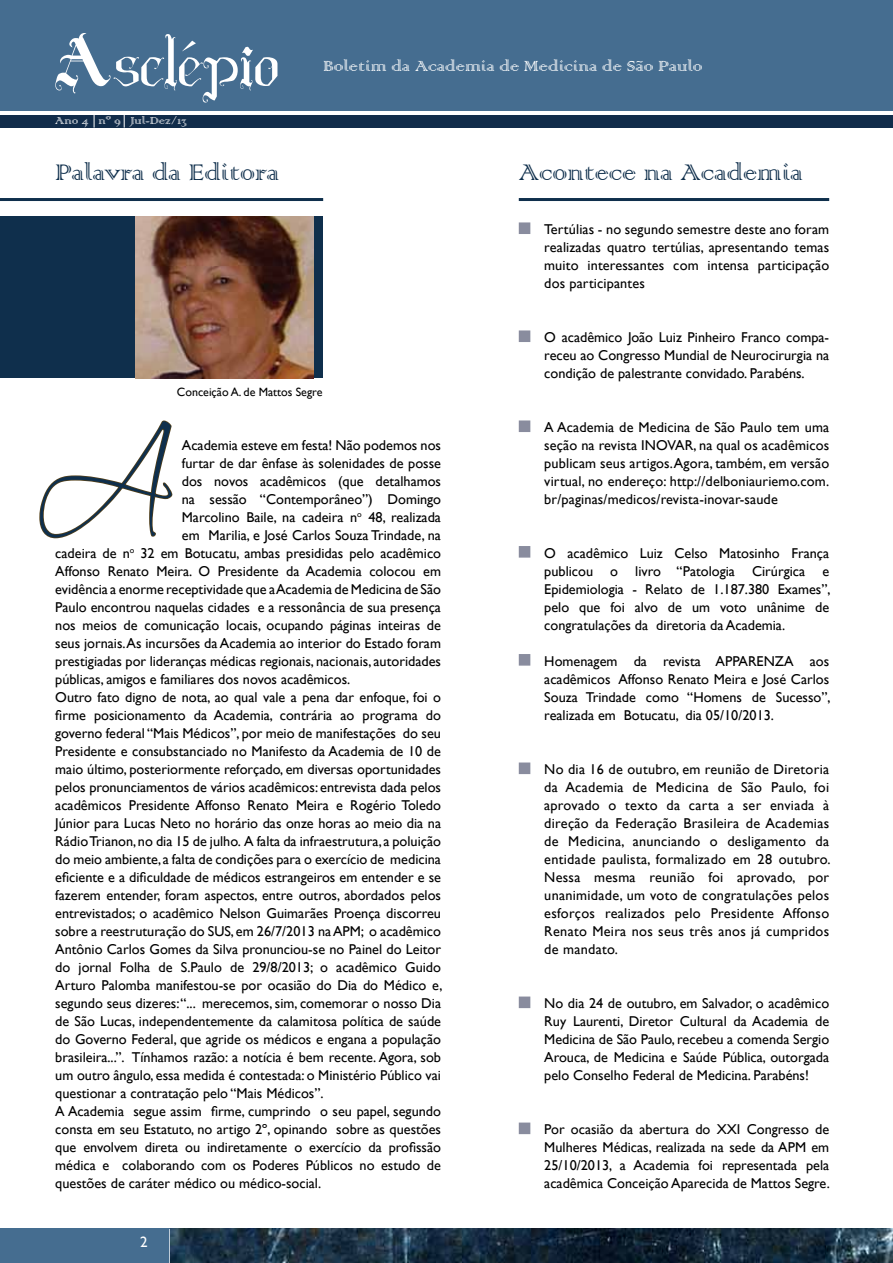
<style>
.page{position:relative;width:893px;height:1263px;background:#fff}
.page>*{position:absolute;margin:0;border:0;box-sizing:border-box;transform-origin:0 0}
.t1{font:150px "Scriptina";color:#0f2f4c;scale:.8 1}
.t2{font:30px "Colonna";color:#0f2f4c}
.t3{font:19.5px "Colonna";color:#fff}
.t4{font:15px "Gill Sans";color:#fff}
.t5{font:14.25px/18px "Gill Sans";color:#000;text-align:justify}
.t6{font:13.5px "Colonna";color:#fff}
.t7{font:12px "Gill Sans";color:#000}
</style>
<div class="page">
<div style="left:0;top:0;width:893px;height:111px;background:#456d90"></div>
<div style="left:0;top:115px;width:893px;height:13px;background:#112c4a"></div>
<div style="left:0;top:1229px;width:893px;height:34px;background:#456d90"></div>
<svg style="left:94px;top:115px;width:1px;height:13px"></svg>
<svg style="left:124px;top:115px;width:1px;height:13px"></svg>
<svg style="left:55px;top:33px;width:222px;height:70px"></svg>
<hr style="left:169px;top:1229px;width:2px;height:34px;background:#fff">
<img style="left:170px;top:1229px;width:723px;height:34px">
<hr style="left:0;top:198px;width:323px;height:3px;background:#0f2f4c">
<hr style="left:519px;top:198px;width:310px;height:3px;background:#0f2f4c">
<div style="left:0;top:217px;width:322px;height:161px;background:#0f2f4c"></div>
<img style="left:135px;top:216px;width:179px;height:162px">
<div style="left:519px;top:222px;width:11px;height:12px;background:#898c9e;border:2px solid #898c9e"></div>
<div style="left:519px;top:330px;width:11px;height:12px;background:#898c9e;border:2px solid #898c9e"></div>
<div style="left:519px;top:420px;width:11px;height:12px;background:#898c9e;border:2px solid #898c9e"></div>
<div style="left:519px;top:546px;width:11px;height:12px;background:#898c9e;border:2px solid #898c9e"></div>
<div style="left:519px;top:654px;width:11px;height:12px;background:#898c9e;border:2px solid #898c9e"></div>
<div style="left:519px;top:762px;width:11px;height:12px;background:#898c9e;border:2px solid #898c9e"></div>
<div style="left:519px;top:996px;width:11px;height:12px;background:#898c9e;border:2px solid #898c9e"></div>
<div style="left:519px;top:1122px;width:11px;height:12px;background:#898c9e;border:2px solid #898c9e"></div>
<svg style="left:39px;top:420px;width:134px;height:119px"></svg>
<h3 class="t3" style="left:323px;top:54px;width:381px">Boletim da Academia de Medicina de São Paulo</h3>
<p class="t6" style="left:55px;top:112px;width:133px">Ano 4 nº 9 Jul-Dez/13</p>
<h2 class="t2" style="left:55px;top:152px;width:225px">Palavra da Editora</h2>
<h2 class="t2" style="left:519px;top:152px;width:286px">Acontece na Academia</h2>
<p class="t5" style="left:544px;top:220px;width:286px">Tertúlias - no segundo semestre deste ano foram realizadas quatro tertúlias, apresentando temas muito interessantes com intensa participação dos participantes</p>
<p class="t7" style="left:177px;top:385px;width:147px">Conceição A. de Mattos Segre</p>
<h1 class="t1" style="left:36px;top:396px;width:169px">A</h1>
<p class="t5" style="left:182px;top:436px;width:261px">Academia esteve em festa! Não podemos nos furtar de dar ênfase às solenidades de posse dos novos acadêmicos (que detalhamos na sessão “Contemporâneo”) Domingo Marcolino Baile, na cadeira n<sup>o</sup> 48, realizada em Marilia, e José Carlos Souza Trindade, na</p>
<p class="t5" style="left:55px;top:544px;width:389px;text-align:left">cadeira de n<sup>o</sup> 32 em Botucatu, ambas presididas pelo acadêmico Affonso Renato Meira. O Presidente da Academia colocou em evidência a enorme receptividade que a Academia de Medicina de São Paulo encontrou naquelas cidades e a ressonância de sua presença nos meios de comunicação locais, ocupando páginas inteiras de seus jornais. As incursões da Academia ao interior do Estado foram prestigiadas por lideranças médicas regionais, nacionais, autoridades públicas, amigos e familiares dos novos acadêmicos.<br>Outro fato digno de nota, ao qual vale a pena dar enfoque, foi o firme posicionamento da Academia, contrária ao programa do governo federal “Mais Médicos”, por meio de manifestações do seu Presidente e consubstanciado no Manifesto da Academia de 10 de maio último, posteriormente reforçado, em diversas oportunidades pelos pronunciamentos de vários acadêmicos: entrevista dada pelos acadêmicos Presidente Affonso Renato Meira e Rogério Toledo Júnior para Lucas Neto no horário das onze horas ao meio dia na Rádio Trianon, no dia 15 de julho. A falta da infraestrutura, a poluição do meio ambiente, a falta de condições para o exercício de medicina eficiente e a dificuldade de médicos estrangeiros em entender e se fazerem entender, foram aspectos, entre outros, abordados pelos entrevistados; o acadêmico Nelson Guimarães Proença discorreu sobre a reestruturação do SUS, em 26/7/2013 na APM; o acadêmico Antônio Carlos Gomes da Silva pronunciou-se no Painel do Leitor do jornal Folha de S.Paulo de 29/8/2013; o acadêmico Guido Arturo Palomba manifestou-se por ocasião do Dia do Médico e, segundo seus dizeres: “... merecemos, sim, comemorar o nosso Dia de São Lucas, independentemente da calamitosa política de saúde do Governo Federal, que agride os médicos e engana a população brasileira...”. Tínhamos razão: a notícia é bem recente. Agora, sob um outro ângulo, essa medida é contestada: o Ministério Público vai questionar a contratação pelo “Mais Médicos”.<br>A Academia segue assim firme, cumprindo o seu papel, segundo consta em seu Estatuto, no artigo 2º, opinando sobre as questões que envolvem direta ou indiretamente o exercício da profissão médica e colaborando com os Poderes Públicos no estudo de questões de caráter médico ou médico-social.</p>
<p class="t4" style="left:140px;top:1233px;width:9px">2</p>
<p class="t5" style="left:544px;top:328px;width:286px">O acadêmico João Luiz Pinheiro Franco compa&shy;receu ao Congresso Mundial de Neurocirurgia na condição de palestrante convidado. Parabéns.</p>
<p class="t5" style="left:544px;top:418px;width:286px">A Academia de Medicina de São Paulo tem uma seção na revista INOVAR, na qual os acadêmicos publicam seus artigos. Agora, também, em versão virtual, no endereço: http://delboniauriemo.com. br/paginas/medicos/revista-inovar-saude</p>
<p class="t5" style="left:544px;top:544px;width:288px">O acadêmico Luiz Celso Matosinho França publicou o livro “Patologia Cirúrgica e Epidemiologia - Relato de 1.187.380 Exames”, pelo que foi alvo de um voto unânime de congratulações da diretoria da Academia.</p>
<p class="t5" style="left:544px;top:652px;width:288px">Homenagem da revista APPARENZA aos acadêmicos Affonso Renato Meira e José Carlos Souza Trindade como “Homens de Sucesso”, realizada em Botucatu, dia 05/10/2013.</p>
<p class="t5" style="left:544px;top:760px;width:288px">No dia 16 de outubro, em reunião de Diretoria da Academia de Medicina de São Paulo, foi aprovado o texto da carta a ser enviada à direção da Federação Brasileira de Academias de Medicina, anunciando o desligamento da entidade paulista, formalizado em 28 outubro.<br>Nessa mesma reunião foi aprovado, por unanimidade, um voto de congratulações pelos esforços realizados pelo Presidente Affonso Renato Meira nos seus três anos já cumpridos de mandato.</p>
<p class="t5" style="left:544px;top:994px;width:286px">No dia 24 de outubro, em Salvador, o acadêmico Ruy Laurenti, Diretor Cultural da Academia de Medicina de São Paulo, recebeu a comenda Sergio Arouca, de Medicina e Saúde Pública, outorgada pelo Conselho Federal de Medicina. Parabéns!</p>
<p class="t5" style="left:544px;top:1120px;width:287px">Por ocasião da abertura do XXI Congresso de Mulheres Médicas, realizada na sede da APM em 25/10/2013, a Academia foi representada pela acadêmica Conceição Aparecida de Mattos Segre.</p>
</div>
